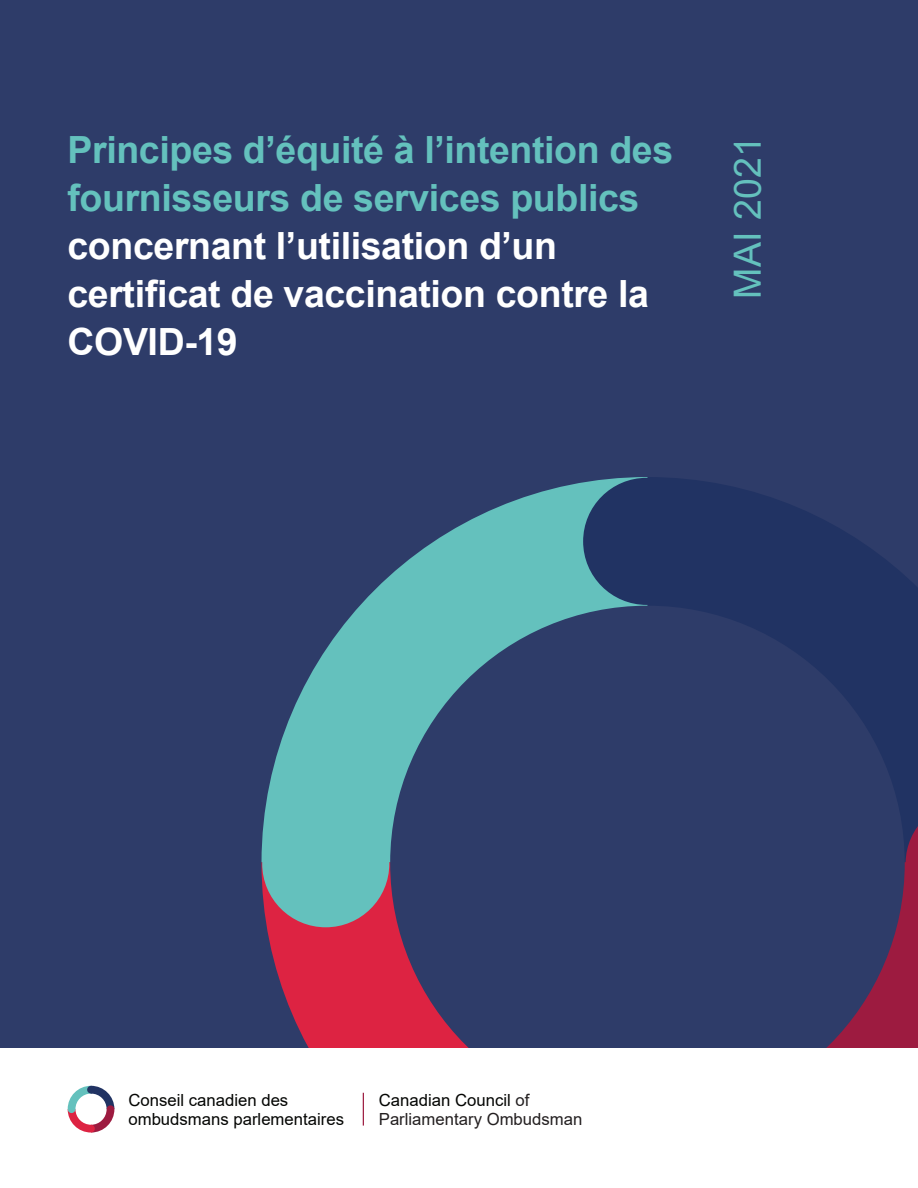
<style>
.page{position:relative;width:918px;height:1188px;background:#fff}
.page>*{position:absolute;margin:0;border:0;box-sizing:border-box;transform-origin:0 0}
.t1{font:700 37.5px/48px "Arial";letter-spacing:-.01em;color:#fff}
.t2{font:37.5px "Arial";letter-spacing:.01em;color:#64c1bd}
.t3{font:16.65px/19.2px "Arial";color:#040503}
.t4{font:16.65px/19.2px "Arial";color:#231f20}
.s1{color:#64c1bd}
.s2{color:#040503}
</style>
<div class="page">
<div style="left:0;top:0;width:918px;height:1048px;background:#2e3c69"></div>
<svg style="left:68px;top:1086px;width:46px;height:47px"></svg>
<div style="left:87px;top:1086px;width:8px;height:8px;background:#213363;border-radius:50%"></div>
<hr style="left:363px;top:1093px;width:1px;height:33px;background:#9d1b40">
<svg style="left:647px;top:477px;width:271px;height:323px"></svg>
<svg style="left:826px;top:800px;width:92px;height:248px"></svg>
<svg style="left:266px;top:927px;width:203px;height:121px;fill:#dd2342"></svg>
<svg style="left:262px;top:477px;width:385px;height:450px"></svg>
<div style="left:583px;top:478px;width:127px;height:127px;background:#213363;border-radius:50%"></div>
<p class="t1" style="left:68px;top:126px;width:607px"><span class="s1">Principes d’équité à l’intention des fournisseurs de services publics </span>concernant l’utilisation d’un certificat de vaccination contre la<br>COVID-19</p>
<p class="t2" style="left:722px;top:299px;width:165px;rotate:-90deg">MAI 2021</p>
<p class="t3" style="left:128px;top:1090px;width:217px">Conseil canadien des ombudsmans parlementaires</p>
<p class="t4" style="left:379px;top:1090px;width:205px"><span class="s2">Canadian Council</span> of<br>Parliamentary Ombudsman</p>
</div>
